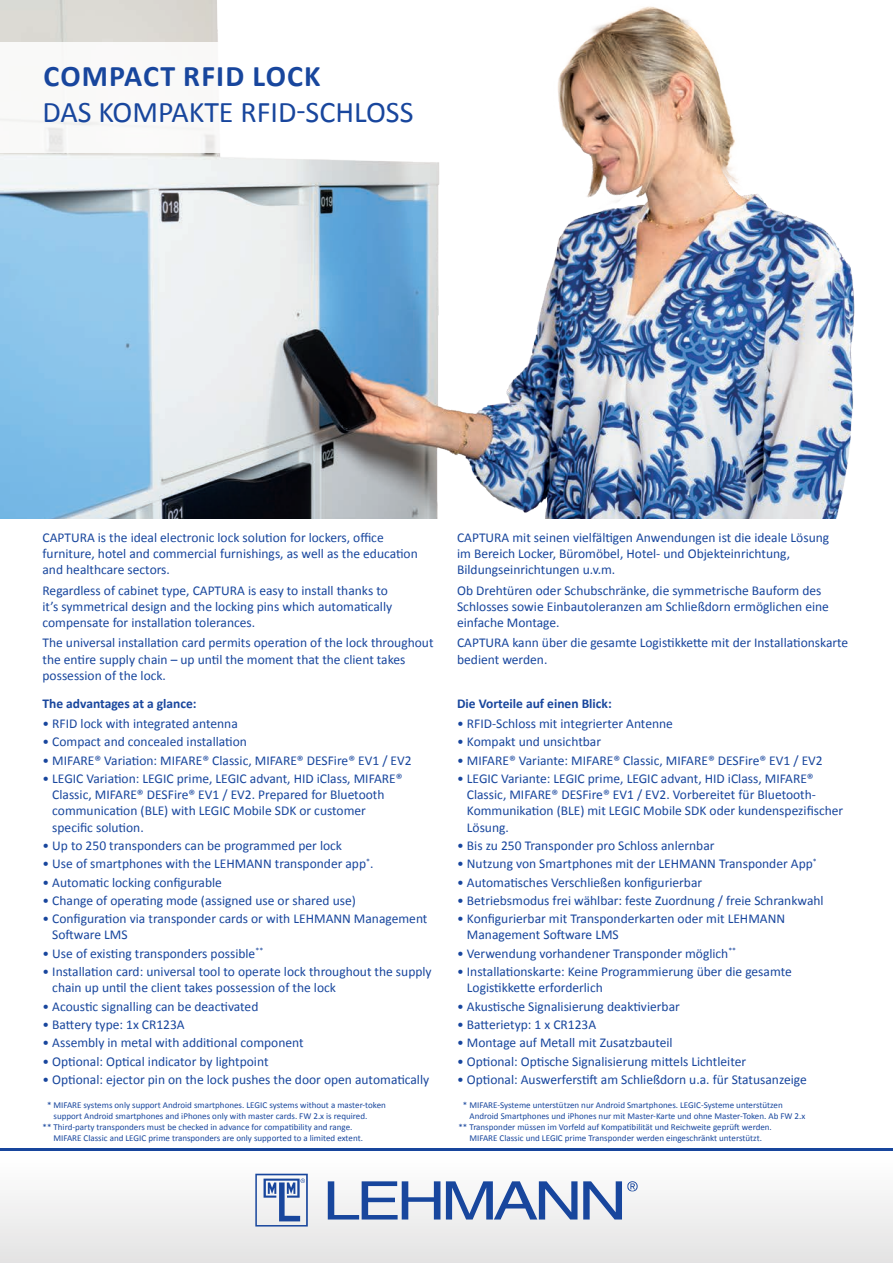
<style>
.page{position:relative;width:893px;height:1263px;background:#fff}
.page>*{position:absolute;margin:0;border:0;box-sizing:border-box;transform-origin:0 0}
.t1{font:30px "Calibri";color:#18469d}
.t2{font:700 30px "Calibri";letter-spacing:.04em;color:#18469d}
.t3{font:13.5px/16.2px "Calibri";color:#18469d}
.t4{font:700 13.5px "Calibri";color:#18469d}
.t5{font:9px "Calibri";color:#18469d}
.s1{color:#fff}
</style>
<div class="page">
<img style="left:0;top:0;width:855px;height:519px">
<div style="left:0;top:43px;width:459px;height:110px;background:#fff"></div>
<svg style="left:0;top:1173px;width:893px;height:90px"></svg>
<hr style="left:0;top:1148px;width:893px;height:2px;background:#18469d">
<svg style="left:328px;top:1181px;width:310px;height:38px"></svg>
<svg style="left:255px;top:1174px;width:53px;height:52px"></svg>
<h1 class="t2" style="left:44px;top:58px;width:279px">COMPACT RFID LOCK</h1>
<h1 class="t1" style="left:42px;top:94px;width:372px">DAS KOMPAKTE RFID-SCHLOSS</h1>
<p class="t3" style="left:43px;top:528px;width:377px">CAPTURA is the ideal electronic lock solution for lockers, office furniture, hotel and commercial furnishings, as well as the education and healthcare sectors.</p>
<p class="t3" style="left:43px;top:581px;width:351px">Regardless of cabinet type, CAPTURA is easy to install thanks to it’s symmetrical design and the locking pins which automatically compensate for installation tolerances.</p>
<p class="t3" style="left:43px;top:634px;width:392px">The universal installation card permits operation of the lock throughout the entire supply chain – up until the moment that the client takes possession of the lock.</p>
<p class="t4" style="left:43px;top:695px;width:156px">The advantages at a glance:</p>
<p class="t3" style="left:43px;top:715px;width:197px">• RFID lock with integrated antenna</p>
<p class="t3" style="left:43px;top:733px;width:206px">• Compact and concealed installation</p>
<p class="t3" style="left:43px;top:751px;width:371px">• MIFARE® Variation: MIFARE® Classic, MIFARE® DESFire® EV1 / EV2</p>
<p class="t3" style="left:52px;top:770px;width:352px;text-indent:-10px">• LEGIC Variation: LEGIC prime, LEGIC advant, HID iClass, MIFARE® Classic, MIFARE® DESFire® EV1 / EV2. Prepared for Bluetooth communication (BLE) with LEGIC Mobile SDK or customer specific solution.</p>
<p class="t3" style="left:43px;top:837px;width:301px">• Up to 250 transponders can be programmed per lock</p>
<p class="t3" style="left:43px;top:855px;width:332px">• Use of smartphones with the LEHMANN transponder app<sup>*</sup>.</p>
<p class="t3" style="left:43px;top:873px;width:181px">• Automatic locking configurable</p>
<p class="t3" style="left:43px;top:892px;width:315px">• Change of operating mode (assigned use or shared use)</p>
<p class="t3" style="left:52px;top:910px;width:377px;text-indent:-10px">• Configuration via transponder cards or with LEHMANN Management<br>Software LMS</p>
<p class="t3" style="left:43px;top:944px;width:222px">• Use of existing transponders possible<sup>**</sup></p>
<p class="t3" style="left:52px;top:963px;width:381px;text-indent:-10px">• Installation card: universal tool to operate lock throughout the supply chain up until the client takes possession of the lock</p>
<p class="t3" style="left:43px;top:997px;width:217px">• Acoustic signalling can be deactivated</p>
<p class="t3" style="left:43px;top:1016px;width:144px">• Battery type: 1x CR123A</p>
<p class="t3" style="left:43px;top:1034px;width:263px">• Assembly in metal with additional component</p>
<p class="t3" style="left:43px;top:1052px;width:228px">• Optional: Optical indicator by lightpoint</p>
<p class="t3" style="left:43px;top:1071px;width:388px">• Optional: ejector pin on the lock pushes the door open automatically</p>
<p class="t5" style="left:43px;top:1099px;width:345px"><span class="s1">*</span>* MIFARE systems only support Android smartphones. LEGIC systems without a master-token</p>
<p class="t5" style="left:54px;top:1110px;width:315px">support Android smartphones and iPhones only with master cards. FW 2.x is required.</p>
<p class="t5" style="left:43px;top:1121px;width:311px">** Third-party transponders must be checked in advance for compatibility and range.</p>
<p class="t5" style="left:54px;top:1132px;width:311px">MIFARE Classic and LEGIC prime transponders are only supported to a limited extent.</p>
<p class="t3" style="left:457px;top:528px;width:374px">CAPTURA mit seinen vielfältigen Anwendungen ist die ideale Lösung im Bereich Locker, Büromöbel, Hotel- und Objekteinrichtung,<br>Bildungseinrichtungen u.v.m.</p>
<p class="t3" style="left:457px;top:581px;width:373px">Ob Drehtüren oder Schubschränke, die symmetrische Bauform des<br>Schlosses sowie Einbautoleranzen am Schließdorn ermöglichen eine einfache Montage.</p>
<p class="t3" style="left:457px;top:634px;width:393px">CAPTURA kann über die gesamte Logistikkette mit der Installationskarte bedient werden.</p>
<p class="t4" style="left:457px;top:695px;width:156px">Die Vorteile auf einen Blick:</p>
<p class="t3" style="left:457px;top:715px;width:217px">• RFID-Schloss mit integrierter Antenne</p>
<p class="t3" style="left:457px;top:733px;width:146px">• Kompakt und unsichtbar</p>
<p class="t3" style="left:457px;top:751px;width:367px">• MIFARE® Variante: MIFARE® Classic, MIFARE® DESFire® EV1 / EV2</p>
<p class="t3" style="left:467px;top:770px;width:378px;text-indent:-10px">• LEGIC Variante: LEGIC prime, LEGIC advant, HID iClass, MIFARE® Classic, MIFARE® DESFire® EV1 / EV2. Vorbereitet für Bluetooth-Kommunikation (BLE) mit LEGIC Mobile SDK oder kundenspezifischer Lösung.</p>
<p class="t3" style="left:457px;top:837px;width:259px">• Bis zu 250 Transponder pro Schloss anlernbar</p>
<p class="t3" style="left:457px;top:855px;width:361px">• Nutzung von Smartphones mit der LEHMANN Transponder App<sup>*</sup></p>
<p class="t3" style="left:457px;top:873px;width:247px">• Automatisches Verschließen konfigurierbar</p>
<p class="t3" style="left:457px;top:892px;width:368px">• Betriebsmodus frei wählbar: feste Zuordnung / freie Schrankwahl</p>
<p class="t3" style="left:467px;top:910px;width:320px;text-indent:-10px">• Konfigurierbar mit Transponderkarten oder mit LEHMANN<br>Management Software LMS</p>
<p class="t3" style="left:457px;top:944px;width:281px">• Verwendung vorhandener Transponder möglich<sup>**</sup></p>
<p class="t3" style="left:467px;top:963px;width:326px;text-indent:-10px">• Installationskarte: Keine Programmierung über die gesamte<br>Logistikkette erforderlich</p>
<p class="t3" style="left:457px;top:997px;width:224px">• Akustische Signalisierung deaktivierbar</p>
<p class="t3" style="left:457px;top:1016px;width:141px">• Batterietyp: 1 x CR123A</p>
<p class="t3" style="left:457px;top:1034px;width:217px">• Montage auf Metall mit Zusatzbauteil</p>
<p class="t3" style="left:457px;top:1052px;width:291px">• Optional: Optische Signalisierung mittels Lichtleiter</p>
<p class="t3" style="left:457px;top:1071px;width:351px">• Optional: Auswerferstift am Schließdorn u.a. für Statusanzeige</p>
<p class="t5" style="left:458px;top:1099px;width:326px"><span class="s1">*</span>* MIFARE-Systeme unterstützen nur Android Smartphones. LEGIC-Systeme unterstützen</p>
<p class="t5" style="left:469px;top:1110px;width:337px">Android Smartphones und iPhones nur mit Master-Karte und ohne Master-Token. Ab FW 2.x</p>
<p class="t5" style="left:458px;top:1121px;width:315px">** Transponder müssen im Vorfeld auf Kompatibilität und Reichweite geprüft werden.</p>
<p class="t5" style="left:469px;top:1132px;width:294px">MIFARE Classic und LEGIC prime Transponder werden eingeschränkt unterstützt.</p>
</div>
